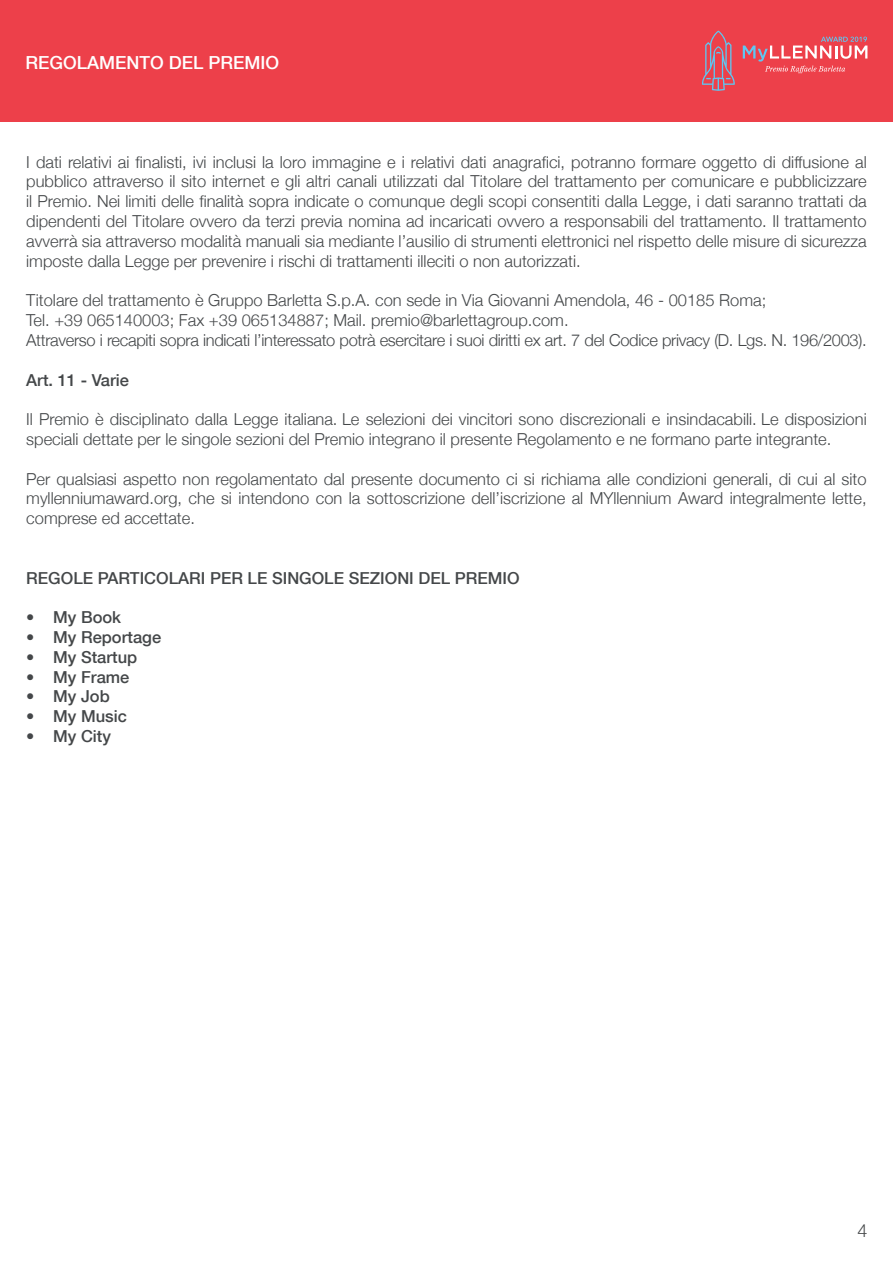
<style>
.page{position:relative;width:893px;height:1263px;background:#fff}
.page>*{position:absolute;margin:0;border:0;box-sizing:border-box;transform-origin:0 0}
.t1{font:500 18px "Helvetica Neue";color:#fff}
.t2{font:300 18px "Helvetica Neue";color:#444749}
.t3{font:300 16.5px/19.8px "Helvetica Neue";color:#444749;text-align:justify}
.t4{font:500 16.5px "Helvetica Neue";color:#444749}
</style>
<div class="page">
<div style="left:0;top:0;width:893px;height:122px;background:#ed404a"></div>
<svg style="left:702px;top:31px;width:33px;height:60px"></svg>
<svg style="left:743px;top:37px;width:124px;height:36px"></svg>
<p class="t1" style="left:26px;top:48px;width:255px">REGOLAMENTO DEL PREMIO</p>
<p class="t3" style="left:26px;top:151px;width:842px">I dati relativi ai finalisti, ivi inclusi la loro immagine e i relativi dati anagrafici, potranno formare oggetto di diffusione al pubblico attraverso il sito internet e gli altri canali utilizzati dal Titolare del trattamento per comunicare e pubblicizzare il Premio. Nei limiti delle finalità sopra indicate o comunque degli scopi consentiti dalla Legge, i dati saranno trattati da dipendenti del Titolare ovvero da terzi previa nomina ad incaricati ovvero a responsabili del trattamento. Il trattamento avverrà sia attraverso modalità manuali sia mediante l’ausilio di strumenti elettronici nel rispetto delle misure di sicurezza imposte dalla Legge per prevenire i rischi di trattamenti illeciti o non autorizzati.</p>
<p class="t3" style="left:26px;top:290px;width:842px;text-align:left">Titolare del trattamento è Gruppo Barletta S.p.A. con sede in Via Giovanni Amendola, 46 - 00185 Roma;<br>Tel. +39 065140003; Fax +39 065134887; Mail. premio@barlettagroup.com.<br>Attraverso i recapiti sopra indicati l’interessato potrà esercitare i suoi diritti ex art. 7 del Codice privacy (D. Lgs. N. 196/2003).</p>
<p class="t4" style="left:26px;top:366px;width:104px">Art. 11 - Varie</p>
<p class="t3" style="left:26px;top:408px;width:842px">Il Premio è disciplinato dalla Legge italiana. Le selezioni dei vincitori sono discrezionali e insindacabili. Le disposizioni speciali dettate per le singole sezioni del Premio integrano il presente Regolamento e ne formano parte integrante.</p>
<p class="t3" style="left:26px;top:468px;width:842px">Per qualsiasi aspetto non regolamentato dal presente documento ci si richiama alle condizioni generali, di cui al sito myllenniumaward.org, che si intendono con la sottoscrizione dell’iscrizione al MYllennium Award integralmente lette, comprese ed accettate.</p>
<p class="t4" style="left:26px;top:564px;width:495px">REGOLE PARTICOLARI PER LE SINGOLE SEZIONI DEL PREMIO</p>
<p class="t4" style="left:26px;top:604px;width:96px">• My Book</p>
<p class="t4" style="left:26px;top:624px;width:136px">• My Reportage</p>
<p class="t4" style="left:26px;top:644px;width:113px">• My Startup</p>
<p class="t4" style="left:26px;top:663px;width:105px">• My Frame</p>
<p class="t4" style="left:26px;top:683px;width:85px">• My Job</p>
<p class="t4" style="left:26px;top:703px;width:102px">• My Music</p>
<p class="t4" style="left:26px;top:723px;width:86px">• My City</p>
<p class="t2" style="left:857px;top:1216px;width:12px">4</p>
</div>
